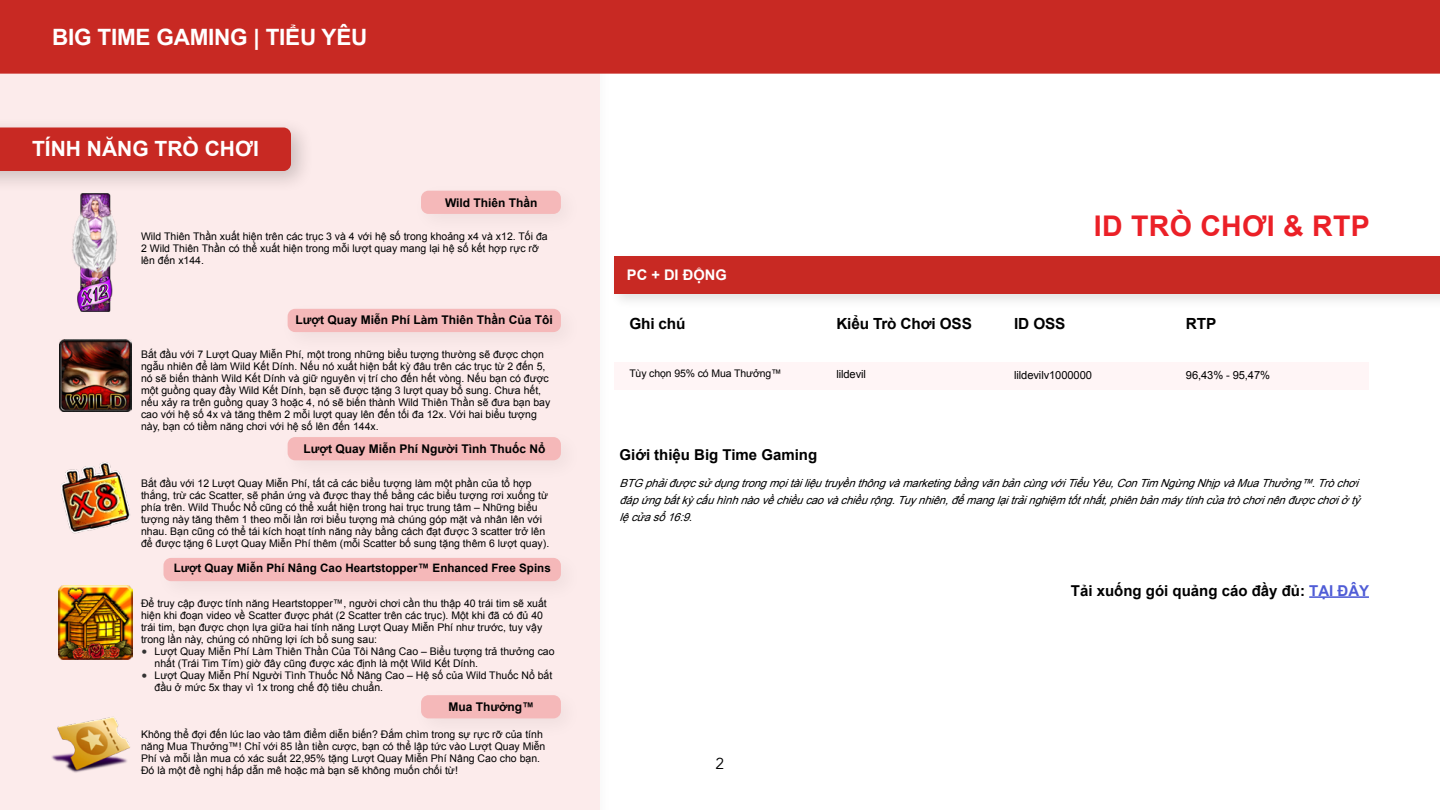
<style>
.page{position:relative;width:1440px;height:810px;background:#fff}
.page>*{position:absolute;margin:0;border:0;box-sizing:border-box;transform-origin:0 0}
.t1{font:700 28.5px "Arial";letter-spacing:.01em;color:#eb2027}
.t2{font:700 22.5px "Arial";letter-spacing:-.01em;color:#fff}
.t3{font:700 21px "Arial";color:#fff}
.t4{font:15.75px "Avenir";color:#000}
.t5{font:700 15.38px "Arial";letter-spacing:-.01em;color:#000}
.t6{font:700 15px "Arial";color:#000}
.t7{font:700 14.62px "Arial";color:#fff}
.t8{font:700 12px "Arial";color:#000}
.t9{font:700 11.62px "Arial";color:#000}
.t10{font:italic 11.18px/17.2px "Arial";color:#000}
.t11{font:11.18px "Arial";letter-spacing:-.01em;color:#000}
.t12{font:10.5px/12px "Arial";color:#000}
.s1{font-family:"Lato";font-size:11.25px;color:#333}
.s2{color:#4f5cd6}
</style>
<div class="page">
<div style="left:0;top:0;width:614px;height:810px;background:#000;opacity:.75"></div>
<div style="left:0;top:2px;width:599px;height:808px;background:#fcebeb"></div>
<div style="left:615px;top:362px;width:754px;height:27px;background:#fff5f6"></div>
<div style="left:288px;top:309px;width:273px;height:23px;background:#f5b8b9;border-radius:8px"></div>
<div style="left:421px;top:191px;width:140px;height:23px;background:#f5b8b9;border-radius:8px"></div>
<div style="left:609px;top:251px;width:831px;height:58px;background:#000;opacity:.12"></div>
<div style="left:615px;top:256px;width:825px;height:38px;background:#c82923"></div>
<div style="left:0;top:117px;width:314px;height:77px;background:#000;opacity:.19"></div>
<div style="left:0;top:128px;width:291px;height:43px;background:#c82923"></div>
<div style="left:0;top:0;width:1440px;height:74px;background:#c82923"></div>
<hr style="left:1309px;top:596px;width:60px;height:2px;background:#4f5cd6">
<div style="left:164px;top:558px;width:397px;height:23px;background:#f5b8b9;border-radius:7px"></div>
<div style="left:288px;top:437px;width:273px;height:23px;background:#f5b8b9;border-radius:8px"></div>
<img style="left:59px;top:586px;width:73px;height:73px">
<img style="left:61px;top:462px;width:69px;height:71px">
<img style="left:59px;top:339px;width:73px;height:73px">
<img style="left:72px;top:194px;width:45px;height:118px">
<div style="left:421px;top:695px;width:140px;height:23px;background:#f5b8b9;border-radius:8px"></div>
<img style="left:51px;top:717px;width:79px;height:56px">
<img style="left:91px;top:479px;width:31px;height:37px">
<img style="left:67px;top:489px;width:31px;height:33px">
<h2 class="t2" style="left:52px;top:22px;width:317px">BIG TIME GAMING | TIỂU YÊU</h2>
<h3 class="t3" style="left:32px;top:135px;width:228px">TÍNH NĂNG TRÒ CHƠI</h3>
<p class="t8" style="left:445px;top:195px;width:94px">Wild Thiên Thần</p>
<p class="t12" style="left:141px;top:231px;width:408px">Wild Thiên Thần xuất hiện trên các trục 3 và 4 với hệ số trong khoảng x4 và x12. Tối đa<br>2 Wild Thiên Thần có thể xuất hiện trong mỗi lượt quay mang lại hệ số kết hợp rực rỡ lên đến x144.</p>
<p class="t8" style="left:296px;top:312px;width:259px">Lượt Quay Miễn Phí Làm Thiên Thần Của Tôi</p>
<p class="t12" style="left:141px;top:349px;width:411px">Bắt đầu với 7 Lượt Quay Miễn Phí, một trong những biểu tượng thường sẽ được chọn ngẫu nhiên để làm Wild Kết Dính. Nếu nó xuất hiện bất kỳ đâu trên các trục từ 2 đến 5, nó sẽ biến thành Wild Kết Dính và giữ nguyên vị trí cho đến hết vòng. Nếu bạn có được một guồng quay đầy Wild Kết Dính, bạn sẽ được tặng 3 lượt quay bổ sung. Chưa hết, nếu xảy ra trên guồng quay 3 hoặc 4, nó sẽ biến thành Wild Thiên Thần sẽ đưa bạn bay cao với hệ số 4x và tăng thêm 2 mỗi lượt quay lên đến tối đa 12x. Với hai biểu tượng này, bạn có tiềm năng chơi với hệ số lên đến 144x.</p>
<p class="t8" style="left:304px;top:441px;width:243px">Lượt Quay Miễn Phí Người Tình Thuốc Nổ</p>
<p class="t12" style="left:141px;top:477px;width:410px">Bắt đầu với 12 Lượt Quay Miễn Phí, tất cả các biểu tượng làm một phần của tổ hợp thắng, trừ các Scatter, sẽ phản ứng và được thay thế bằng các biểu tượng rơi xuống từ phía trên. Wild Thuốc Nổ cũng có thể xuất hiện trong hai trục trung tâm – Những biểu tượng này tăng thêm 1 theo mỗi lần rơi biểu tượng mà chúng góp mặt và nhân lên với nhau. Bạn cũng có thể tái kích hoạt tính năng này bằng cách đạt được 3 scatter trở lên để được tặng 6 Lượt Quay Miễn Phí thêm (mỗi Scatter bố sung tặng thêm 6 lượt quay).</p>
<p class="t9" style="left:174px;top:561px;width:379px">Lượt Quay Miễn Phí Nâng Cao Heartstopper™ Enhanced Free Spins</p>
<p class="t12" style="left:141px;top:598px;width:407px">Để truy cập được tính năng Heartstopper™, người chơi cần thu thập 40 trái tim sẽ xuất hiện khi đoạn video về Scatter được phát (2 Scatter trên các trục). Một khi đã có đủ 40 trái tim, bạn được chọn lựa giữa hai tính năng Lượt Quay Miễn Phí như trước, tuy vậy trong lần này, chúng có những lợi ích bổ sung sau:</p>
<p class="t12" style="left:154px;top:646px;width:402px;text-indent:-14px"><span class="s1">•</span> Lượt Quay Miễn Phí Làm Thiên Thần Của Tôi Nâng Cao – Biểu tượng trả thưởng cao nhất (Trái Tim Tím) giờ đây cũng được xác định là một Wild Kết Dính.</p>
<p class="t12" style="left:154px;top:670px;width:399px;text-indent:-14px"><span class="s1">•</span> Lượt Quay Miễn Phí Người Tình Thuốc Nổ Nâng Cao – Hệ số của Wild Thuốc Nổ bắt đầu ở mức 5x thay vì 1x trong chế độ tiêu chuẩn.</p>
<p class="t8" style="left:448px;top:699px;width:87px">Mua Thưởng™</p>
<p class="t12" style="left:141px;top:728px;width:406px">Không thể đợi đến lúc lao vào tâm điểm diễn biến? Đắm chìm trong sự rực rỡ của tính năng Mua Thưởng™! Chỉ với 85 lần tiền cược, bạn có thể lập tức vào Lượt Quay Miễn Phí và mỗi lần mua có xác suất 22,95% tặng Lượt Quay Miễn Phí Nâng Cao cho bạn.<br>Đó là một đề nghị hấp dẫn mê hoặc mà bạn sẽ không muốn chối từ!</p>
<h3 class="t7" style="left:627px;top:265px;width:101px">PC + DI ĐỘNG</h3>
<h1 class="t1" style="left:1094px;top:207px;width:277px">ID TRÒ CHƠI &amp; RTP</h1>
<h3 class="t5" style="left:629px;top:314px;width:58px">Ghi chú</h3>
<h3 class="t5" style="left:836px;top:314px;width:137px">Kiểu Trò Chơi OSS</h3>
<h3 class="t5" style="left:1014px;top:314px;width:53px">ID OSS</h3>
<h3 class="t5" style="left:1186px;top:314px;width:32px">RTP</h3>
<p class="t12" style="left:629px;top:368px;width:154px">Tùy chọn 95% có Mua Thưởng™</p>
<p class="t11" style="left:836px;top:366px;width:31px">lildevil</p>
<p class="t11" style="left:1014px;top:367px;width:79px">lildevilv1000000</p>
<p class="t11" style="left:1186px;top:368px;width:86px">96,43% - 95,47%</p>
<h3 class="t6" style="left:620px;top:445px;width:199px">Giới thiệu Big Time Gaming</h3>
<p class="t10" style="left:620px;top:474px;width:747px">BTGphảiđượcsửdụngtrongmọitàiliệutruyềnthôngvàmarketingbằngvănbảncùngvớiTiểuYêu,ConTimNgừngNhịpvàMuaThưởng™.Tròchơi đápứngbấtkỳcấuhìnhnàovềchiềucaovàchiềurộng.Tuynhiên,đểmanglạitrảinghiệmtốtnhất,phiênbảnmáytínhcủatròchơinênđượcchơiởtỷ lệcửasổ16:9.</p>
<h3 class="t4" style="left:716px;top:754px;width:10px">2</h3>
<h3 class="t6" style="left:1071px;top:580px;width:300px">Tải xuống gói quảng cáo đầy đủ: <span class="s2">TẠI ĐÂY</span></h3>
</div>
